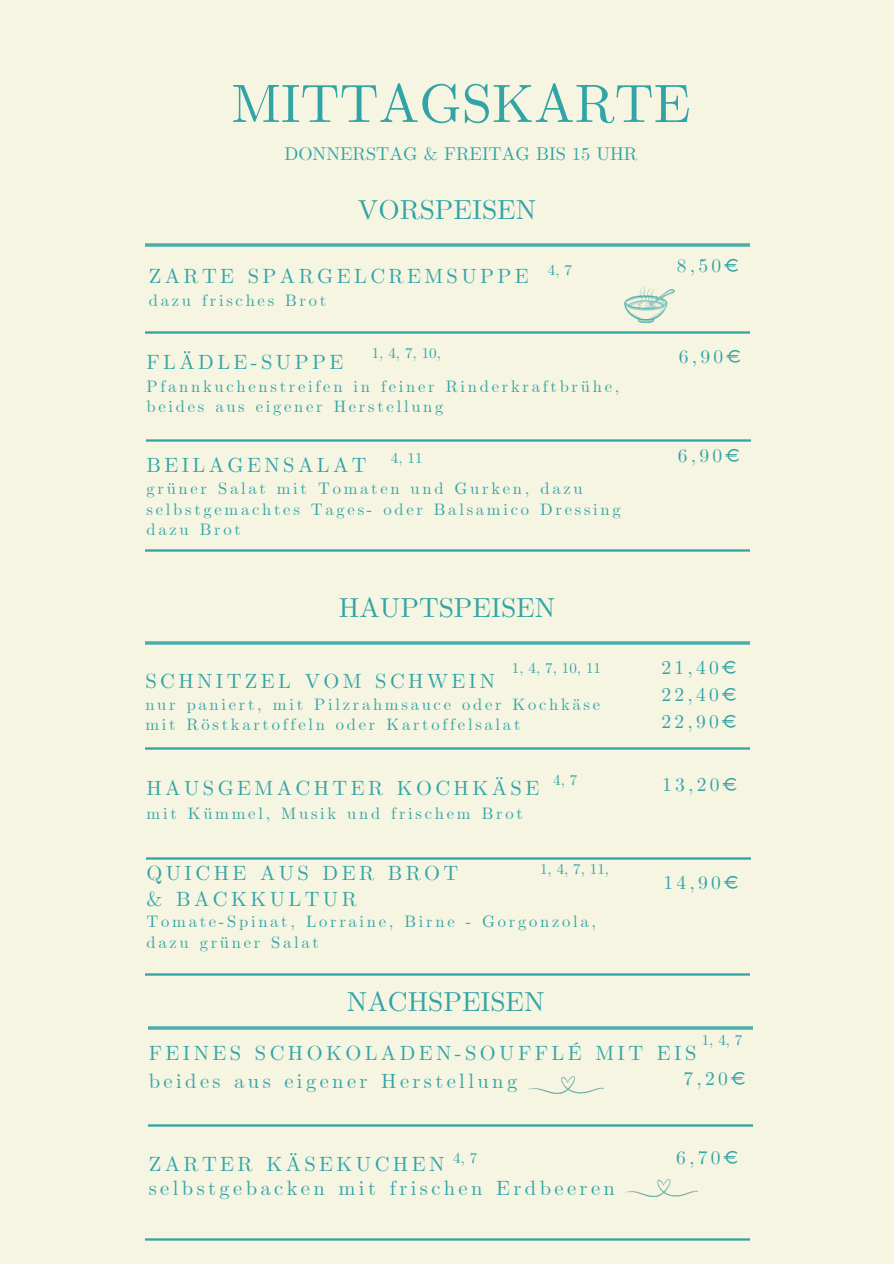
<style>
.page{position:relative;width:894px;height:1264px;background:#fff}
.page>*{position:absolute;margin:0;border:0;box-sizing:border-box;transform-origin:0 0}
.t1{font:54.15px "CMU Serif";color:#31a4a6}
.t2{font:27.3px "CMU Serif";color:#31a4a6}
.t3{font:20.55px/26px "CMU Serif";letter-spacing:.165em;color:#31a4a6}
.t4{font:19.5px/27px "CMU Serif";letter-spacing:.165em;color:#31a4a6;text-align:justify}
.t5{font:18.3px "CMU Serif";color:#31a4a6}
.t6{font:16.5px/20.2px "CMU Serif";letter-spacing:.17em;color:#31a4a6}
.t7{font:15px "CMU Serif";color:#31a4a6}
</style>
<div class="page">
<div style="left:0;top:0;width:893px;height:1263px;background:#f5f5e2"></div>
<img style="left:624px;top:286px;width:51px;height:37px">
<img style="left:145px;top:244px;width:603px;height:2px">
<img style="left:145px;top:331px;width:603px;height:2px">
<img style="left:145px;top:549px;width:603px;height:2px">
<img style="left:145px;top:642px;width:603px;height:2px">
<img style="left:145px;top:747px;width:603px;height:2px">
<img style="left:146px;top:439px;width:604px;height:2px">
<img style="left:146px;top:857px;width:604px;height:2px">
<img style="left:145px;top:973px;width:603px;height:2px">
<img style="left:149px;top:1124px;width:603px;height:2px">
<img style="left:149px;top:1026px;width:603px;height:3px">
<img style="left:145px;top:1238px;width:603px;height:2px">
<img style="left:527px;top:1076px;width:76px;height:17px">
<img style="left:625px;top:1179px;width:72px;height:17px">
<p class="t1" style="left:231px;top:71px;width:460px">MITTAGSKARTE</p>
<p class="t5" style="left:284px;top:143px;width:354px">DONNERSTAG &amp; FREITAG BIS 15 UHR</p>
<p class="t2" style="left:358px;top:194px;width:180px">VORSPEISEN</p>
<p class="t3" style="left:149px;top:264px;width:381px">ZARTE SPARGELCREMSUPPE</p>
<p class="t6" style="left:149px;top:291px;width:179px">dazu frisches Brot</p>
<p class="t7" style="left:548px;top:260px;width:26px">4, 7</p>
<h3 class="t7" style="left:371px;top:343px;width:71px">1, 4, 7, 10,</h3>
<p class="t3" style="left:146px;top:350px;width:198px">FLÄDLE-SUPPE</p>
<h1 class="t6" style="left:146px;top:377px;width:474px">Pfannkuchenstreifen in feiner Rinderkraftbrühe, beides aus eigener Herstellung</h1>
<p class="t7" style="left:391px;top:449px;width:33px">4, 11</p>
<p class="t3" style="left:146px;top:453px;width:221px">BEILAGENSALAT</p>
<p class="t6" style="left:146px;top:479px;width:475px">grüner Salat mit Tomaten und Gurken, dazu selbstgemachtes Tages- oder Balsamico Dressing dazu Brot</p>
<h3 class="t2" style="left:339px;top:591px;width:218px">HAUPTSPEISEN</h3>
<p class="t7" style="left:511px;top:659px;width:91px">1, 4, 7, 10, 11</p>
<h3 class="t3" style="left:145px;top:668px;width:351px">SCHNITZEL VOM SCHWEIN</h3>
<p class="t6" style="left:145px;top:695px;width:456px">nur paniert, mit Pilzrahmsauce oder Kochkäse mit Röstkartoffeln oder Kartoffelsalat</p>
<p class="t3" style="left:146px;top:776px;width:394px">HAUSGEMACHTER KOCHKÄSE</p>
<p class="t6" style="left:146px;top:804px;width:377px">mit Kümmel, Musik und frischem Brot</p>
<h1 class="t7" style="left:553px;top:770px;width:26px">4, 7</h1>
<p class="t7" style="left:540px;top:859px;width:71px">1, 4, 7, 11,</p>
<p class="t3" style="left:146px;top:861px;width:313px">QUICHE AUS DER BROT &amp; BACKKULTUR</p>
<p class="t6" style="left:146px;top:912px;width:451px">Tomate-Spinat, Lorraine, Birne - Gorgonzola, dazu grüner Salat</p>
<p class="t2" style="left:347px;top:985px;width:199px">NACHSPEISEN</p>
<h3 class="t4" style="left:676px;top:253px;width:63px">8,50€</h3>
<h3 class="t4" style="left:678px;top:344px;width:63px">6,90€</h3>
<p class="t4" style="left:677px;top:443px;width:63px">6,90€</p>
<h3 class="t4" style="left:661px;top:655px;width:76px">21,40€ 22,40€ 22,90€</h3>
<p class="t4" style="left:662px;top:772px;width:76px">13,20€</p>
<p class="t4" style="left:663px;top:870px;width:76px">14,90€</p>
<h2 class="t7" style="left:701px;top:1031px;width:42px">1, 4, 7</h2>
<p class="t3" style="left:149px;top:1041px;width:549px">FEINES SCHOKOLADEN-SOUFFLÉ MIT EIS</p>
<p class="t3" style="left:149px;top:1069px;width:370px">beides aus eigener Herstellung</p>
<p class="t4" style="left:683px;top:1066px;width:63px">7,20€</p>
<h3 class="t7" style="left:453px;top:1148px;width:26px">4, 7</h3>
<p class="t3" style="left:149px;top:1153px;width:467px;line-height:23.7px">ZARTER KÄSEKUCHEN selbstgebacken mit frischen Erdbeeren</p>
<h3 class="t4" style="left:675px;top:1144px;width:63px">6,70€</h3>
</div>
